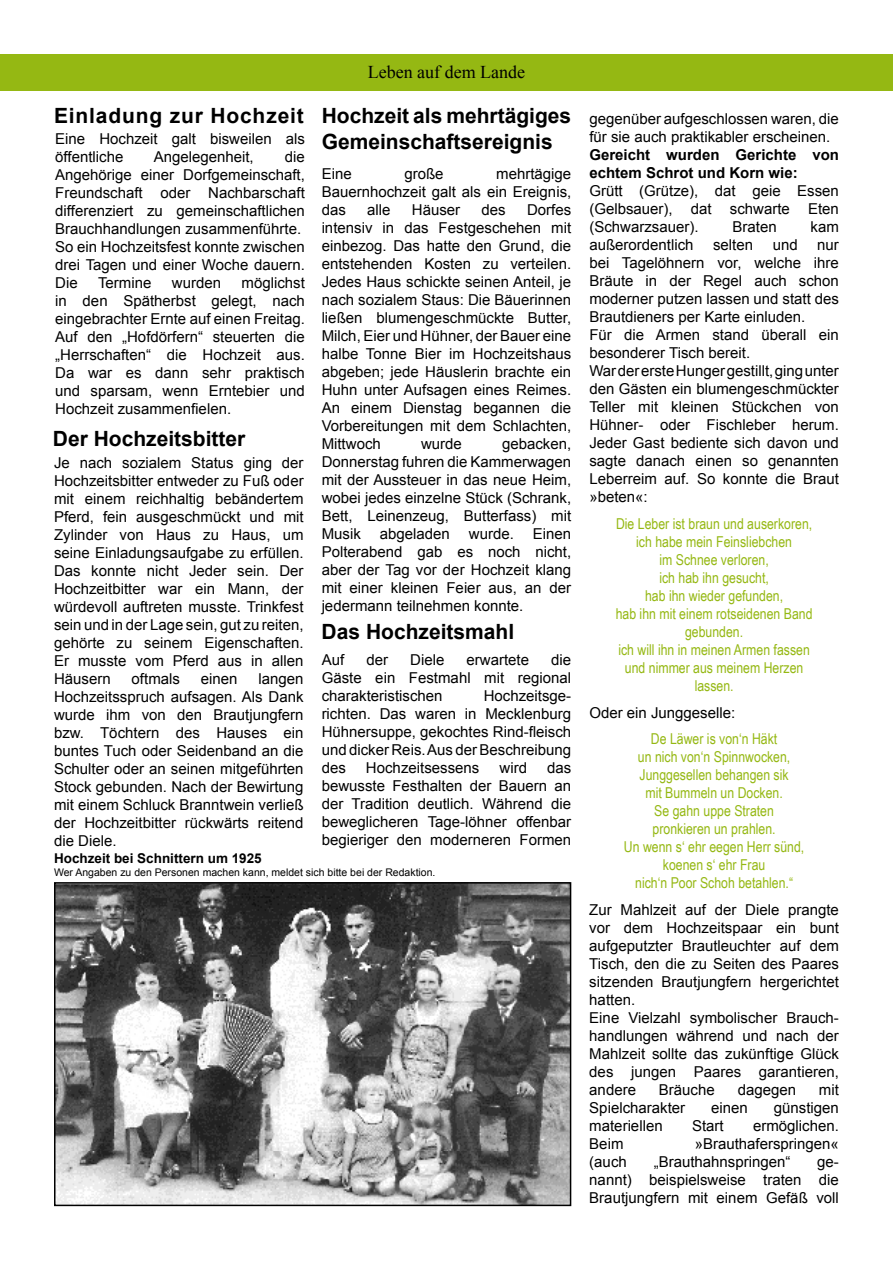
<style>
.page{position:relative;width:893px;height:1263px;background:#fff}
.page>*{position:absolute;margin:0;border:0;box-sizing:border-box;transform-origin:0 0}
.t1{font:700 21px/25.2px "Arial";color:#000}
.t2{font:18px "Times New Roman";color:#000}
.t3{font:15px/18px "Arial";color:#000;text-align:justify}
.t4{font:15px/18px "Arial Narrow";color:#95b813;text-align:center}
.t5{font:700 15px/18px "Arial";color:#000}
.t6{font:700 13.5px "Arial";color:#000}
.t7{font:10.5px "Arial";color:#000}
</style>
<div class="page">
<div style="left:0;top:54px;width:893px;height:36px;background:#95b813"></div>
<img style="left:57px;top:885px;width:511px;height:318px">
<div style="left:54px;top:882px;width:517px;height:324px;border:2px solid #000"></div>
<p class="t2" style="left:368px;top:60px;width:159px">Leben auf dem Lande</p>
<h1 class="t1" style="left:322px;top:104px;width:251px;text-indent:-268px">Einladung zur Hochzeit Hochzeit als mehrtägiges<br>Gemeinschaftsereignis</h1>
<p class="t3" style="left:322px;top:165px;width:32px">Eine</p>
<p class="t3" style="left:404px;top:165px;width:41px">große</p>
<p class="t3" style="left:55px;top:130px;width:251px">Eine Hochzeit galt bisweilen als öffentliche</p>
<p class="t3" style="left:55px;top:148px;width:251px;text-align:left;text-indent:230px">die<br>Angehörige einer Dorfgemeinschaft,<br>Freundschaft oder Nachbarschaft differenziert zu gemeinschaftlichen<br>Brauchhandlungen zusammenführte.<br>So ein Hochzeitsfest konnte zwischen drei Tagen und einer Woche dauern.<br>Die</p>
<p class="t3" style="left:154px;top:148px;width:102px">Angelegenheit,</p>
<p class="t3" style="left:322px;top:165px;width:251px;text-indent:175px">mehrtägige Bauernhochzeit galt als ein Ereignis, das</p>
<p class="t3" style="left:322px;top:201px;width:251px;text-indent:205px">Dorfes intensiv in das Festgeschehen mit einbezog. Das hatte den Grund, die entstehenden Kosten zu verteilen.<br>Jedes Haus schickte seinen Anteil, je nach sozialem Staus: Die Bäuerinnen ließen blumengeschmückte Butter, Milch, Eier und Hühner, der Bauer eine halbe Tonne Bier im Hochzeitshaus abgeben; jede Häuslerin brachte ein Huhn unter Aufsagen eines Reimes.<br>An einem Dienstag begannen die Vorbereitungen mit dem Schlachten, Mittwoch</p>
<p class="t3" style="left:367px;top:201px;width:25px">alle</p>
<p class="t3" style="left:412px;top:201px;width:50px">Häuser</p>
<p class="t3" style="left:482px;top:201px;width:26px">des</p>
<p class="t3" style="left:55px;top:274px;width:251px;text-indent:186px">möglichst in den Spätherbst gelegt, nach eingebrachter Ernte auf einen Freitag.<br>Auf den „Hofdörfern“ steuerten die „Herrschaften“ die Hochzeit aus.<br>Da war es dann sehr praktisch und sparsam, wenn Erntebier und Hochzeit zusammenfielen.</p>
<p class="t3" style="left:98px;top:274px;width:55px">Termine</p>
<p class="t3" style="left:172px;top:274px;width:51px">wurden</p>
<h1 class="t1" style="left:53px;top:427px;width:194px">Der Hochzeitsbitter</h1>
<p class="t3" style="left:322px;top:435px;width:251px;text-indent:180px">gebacken, Donnerstag fuhren die Kammerwagen mit der Aussteuer in das neue Heim, wobei jedes einzelne Stück (Schrank, Bett, Leinenzeug, Butterfass) mit Musik</p>
<p class="t3" style="left:421px;top:435px;width:42px">wurde</p>
<p class="t3" style="left:54px;top:454px;width:251px">Je nach sozialem Status ging der Hochzeitsbitter entweder zu Fuß oder mit einem reichhaltig bebändertem Pferd, fein ausgeschmückt und mit Zylinder von Haus zu Haus, um seine Einladungsaufgabe zu erfüllen.<br>Das konnte nicht Jeder sein. Der Hochzeitbitter war ein Mann, der würdevoll auftreten musste. Trinkfest sein und in der Lage sein, gut zu reiten, gehörte zu seinem Eigenschaften.<br>Er musste vom Pferd aus in allen Häusern</p>
<p class="t3" style="left:322px;top:525px;width:251px;text-indent:211px">Einen Polterabend gab es noch nicht, aber der Tag vor der Hochzeit klang mit einer kleinen Feier aus, an der jedermann teilnehmen konnte.</p>
<p class="t3" style="left:380px;top:525px;width:72px">abgeladen</p>
<p class="t3" style="left:469px;top:525px;width:47px">wurde.</p>
<h1 class="t1" style="left:322px;top:620px;width:194px">Das Hochzeitsmahl</h1>
<p class="t3" style="left:322px;top:651px;width:24px">Auf</p>
<p class="t3" style="left:366px;top:651px;width:23px">der</p>
<p class="t3" style="left:410px;top:651px;width:36px">Diele</p>
<p class="t3" style="left:467px;top:651px;width:64px">erwartete</p>
<p class="t3" style="left:322px;top:651px;width:251px;text-indent:230px">die Gäste ein Festmahl mit regional charakteristischen</p>
<p class="t3" style="left:132px;top:670px;width:50px">oftmals</p>
<p class="t3" style="left:201px;top:670px;width:38px">einen</p>
<p class="t3" style="left:54px;top:670px;width:251px;text-indent:205px">langen Hochzeitsspruch aufsagen. Als Dank wurde ihm von den Brautjungfern bzw. Töchtern des Hauses ein buntes Tuch oder Seidenband an die Schulter oder an seinen mitgeführten Stock gebunden. Nach der Bewirtung mit einem Schluck Branntwein verließ der Hochzeitbitter rückwärts reitend die Diele.</p>
<p class="t3" style="left:322px;top:687px;width:251px;text-indent:162px">Hochzeitsge&shy;richten. Das waren in Mecklenburg Hühnersuppe, gekochtes Rind-fleisch und dicker Reis. Aus der Beschreibung des</p>
<p class="t3" style="left:322px;top:759px;width:251px;text-indent:225px">das bewusste Festhalten der Bauern an der Tradition deutlich. Während die beweglicheren Tage-löhner offenbar begieriger den moderneren Formen</p>
<p class="t3" style="left:366px;top:759px;width:115px">Hochzeitsessens</p>
<p class="t3" style="left:499px;top:759px;width:29px">wird</p>
<p class="t6" style="left:54px;top:850px;width:209px">Hochzeit bei Schnittern um 1925</p>
<p class="t7" style="left:54px;top:865px;width:383px">Wer Angaben zu den Personen machen kann, meldet sich bitte bei der Redaktion.</p>
<p class="t3" style="left:589px;top:110px;width:251px">gegenüber aufgeschlossen waren, die für sie auch praktikabler erscheinen.</p>
<p class="t5" style="left:589px;top:146px;width:251px">Gereicht wurden Gerichte von echtem Schrot und Korn wie:</p>
<p class="t3" style="left:589px;top:182px;width:251px">Grütt (Grütze), dat geie Essen (Gelbsauer), dat schwarte Eten (Schwarzsauer).</p>
<p class="t3" style="left:732px;top:218px;width:46px">Braten</p>
<p class="t3" style="left:811px;top:218px;width:30px">kam</p>
<p class="t3" style="left:589px;top:236px;width:106px">außerordentlich</p>
<p class="t3" style="left:713px;top:236px;width:42px">selten</p>
<p class="t3" style="left:773px;top:236px;width:27px">und</p>
<p class="t3" style="left:589px;top:236px;width:251px;text-align:left;text-indent:228px">nur bei Tagelöhnern vor, welche ihre<br>Bräute in der Regel auch schon moderner putzen lassen und statt des<br>Brautdieners per Karte einluden.<br>Für die Armen stand überall ein besonderer Tisch bereit.<br>War der erste Hunger gestillt, ging unter den Gästen ein blumengeschmückter<br>Teller mit kleinen Stückchen von<br>Hühner- oder Fischleber herum.<br>Jeder Gast bediente sich davon und sagte danach einen so genannten<br>Leberreim auf. So konnte die Braut »beten«:</p>
<p class="t4" style="left:616px;top:514px;width:198px">Die Leber ist braun und auserkoren, ich habe mein Feinsliebchen<br>im Schnee verloren,<br>ich hab ihn gesucht,<br>hab ihn wieder gefunden,<br>hab ihn mit einem rotseidenen Band gebunden.<br>ich will ihn in meinen Armen fassen und nimmer aus meinem Herzen lassen.</p>
<p class="t3" style="left:589px;top:704px;width:147px">Oder ein Junggeselle:</p>
<p class="t4" style="left:624px;top:729px;width:182px">De Läwer is von‘n Häkt<br>un nich von‘n Spinnwocken,<br>Junggesellen behangen sik<br>mit Bummeln un Docken.<br>Se gahn uppe Straten pronkieren un prahlen.<br>Un wenn s‘ ehr eegen Herr sünd, koenen s‘ ehr Frau<br>nich‘n Poor Schoh betahlen.“</p>
<p class="t3" style="left:589px;top:900px;width:251px;text-align:left">Zur Mahlzeit auf der Diele prangte vor dem Hochzeitspaar ein bunt aufgeputzter Brautleuchter auf dem<br>Tisch, den die zu Seiten des Paares sitzenden Brautjungfern hergerichtet hatten.<br>Eine Vielzahl symbolischer Brauch&shy;handlungen während und nach der<br>Mahlzeit sollte das zukünftige Glück des jungen Paares garantieren, andere</p>
<p class="t3" style="left:659px;top:1080px;width:57px">Bräuche</p>
<p class="t3" style="left:738px;top:1080px;width:60px">dagegen</p>
<p class="t3" style="left:819px;top:1080px;width:21px">mit</p>
<p class="t3" style="left:589px;top:1098px;width:97px">Spielcharakter</p>
<p class="t3" style="left:711px;top:1098px;width:38px">einen</p>
<p class="t3" style="left:774px;top:1098px;width:67px">günstigen</p>
<p class="t3" style="left:589px;top:1116px;width:75px">materiellen</p>
<p class="t3" style="left:692px;top:1116px;width:33px">Start</p>
<p class="t3" style="left:753px;top:1116px;width:87px">ermöglichen.</p>
<p class="t3" style="left:589px;top:1134px;width:36px">Beim</p>
<p class="t3" style="left:695px;top:1134px;width:146px">»Brauthaferspringen«</p>
<p class="t3" style="left:589px;top:1152px;width:39px">(auch</p>
<p class="t3" style="left:654px;top:1152px;width:138px">„Brauthahnspringen“</p>
<p class="t3" style="left:589px;top:1152px;width:251px;text-indent:228px">ge&shy;nannt) beispielsweise traten die Brautjungfern mit einem Gefäß voll</p>
</div>
